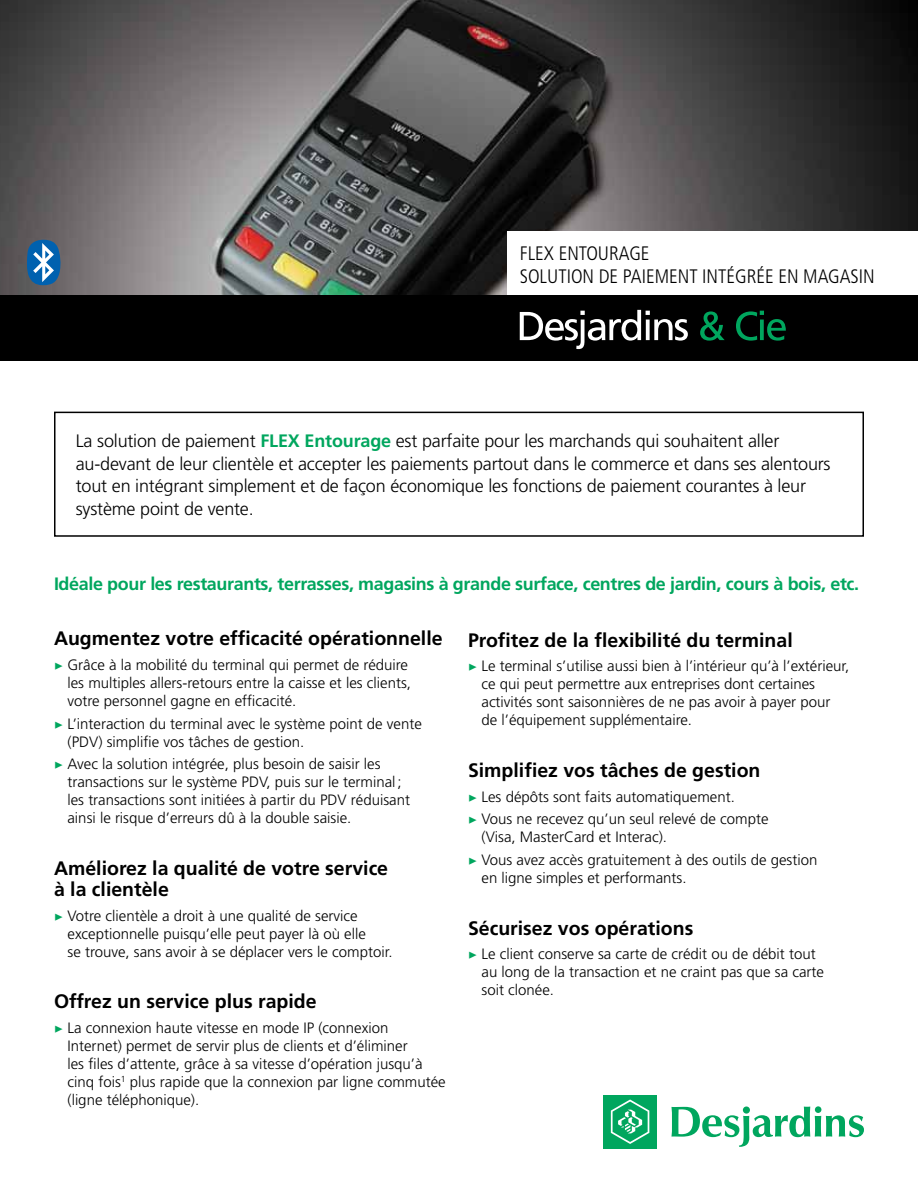
<style>
.page{position:relative;width:918px;height:1188px;background:#fff}
.page>*{position:absolute;margin:0;border:0;box-sizing:border-box;transform-origin:0 0}
.t1{font:700 19.5px/21px "Frutiger";color:#000}
.t2{font:300 condensed 19.5px/23.2px "Frutiger";color:#000}
.t3{font:300 18px/22.5px "Frutiger";letter-spacing:-.01em;color:#000}
.t4{font:700 18px "Frutiger";letter-spacing:-.02em;color:#00a65e}
.t5{font:300 15px/18px "Frutiger";color:#000}
.s1{font-weight:700;color:#00a65e}
.s2{font-family:"Minion Pro";font-weight:400;color:#00a65e}
</style>
<div class="page">
<img style="left:0;top:0;width:918px;height:295px">
<div style="left:603px;top:1095px;width:54px;height:54px;background:#00a65e"></div>
<svg style="left:611px;top:1100px;width:38px;height:44px"></svg>
<svg style="left:671px;top:1106px;width:193px;height:41px"></svg>
<svg style="left:27px;top:240px;width:33px;height:45px"></svg>
<div style="left:508px;top:231px;width:410px;height:65px;background:#fff"></div>
<div style="left:0;top:295px;width:918px;height:65px;background:#000"></div>
<svg style="left:520px;top:310px;width:168px;height:39px"></svg>
<svg style="left:700px;top:311px;width:25px;height:30px"></svg>
<svg style="left:736px;top:311px;width:50px;height:30px"></svg>
<div style="left:54px;top:412px;width:810px;height:125px;border:2px solid #000"></div>
<h1 class="t2" style="left:520px;top:242px;width:357px">FLEX ENTOURAGE<br>SOLUTION DE PAIEMENT INTÉGRÉE EN MAGASIN</h1>
<p class="t3" style="left:76px;top:430px;width:756px">La solution de paiement <span class="s1">FLEX Entourage</span> est parfaite pour les marchands qui souhaitent aller au-devant de leur clientèle et accepter les paiements partout dans le commerce et dans ses alentours tout en intégrant simplement et de façon économique les fonctions de paiement courantes à leur système point de vente.</p>
<p class="t4" style="left:54px;top:574px;width:807px">Idéale pour les restaurants, terrasses, magasins à grande surface, centres de jardin, cours à bois, etc.</p>
<h1 class="t1" style="left:54px;top:628px;width:390px">Augmentez votre efficacité opérationnelle</h1>
<p class="t5" style="left:68px;top:656px;width:345px;text-indent:-14px"><span class="s2">▶</span> Grâce à la mobilité du terminal qui permet de réduire les multiples allers-retours entre la caisse et les clients, votre personnel gagne en efficacité.</p>
<p class="t5" style="left:68px;top:715px;width:356px;text-indent:-14px"><span class="s2">▶</span> L’interaction du terminal avec le système point de vente (PDV) simplifie vos tâches de gestion.</p>
<p class="t5" style="left:67px;top:755px;width:344px;text-indent:-13px"><span class="s2">▶</span> Avec la solution intégrée, plus besoin de saisir les transactions sur le système PDV, puis sur le terminal; les transactions sont initiées à partir du PDV réduisant ainsi le risque d’erreurs dû à la double saisie.</p>
<h1 class="t1" style="left:54px;top:858px;width:336px">Améliorez la qualité de votre service à la clientèle</h1>
<p class="t5" style="left:68px;top:907px;width:327px;text-indent:-14px"><span class="s2">▶</span> Votre clientèle a droit à une qualité de service exceptionnelle puisqu’elle peut payer là où elle<br>se trouve, sans avoir à se déplacer vers le comptoir.</p>
<h1 class="t1" style="left:54px;top:991px;width:264px">Offrez un service plus rapide</h1>
<p class="t5" style="left:68px;top:1019px;width:380px;text-indent:-14px"><span class="s2">▶</span> La connexion haute vitesse en mode IP (connexion Internet) permet de servir plus de clients et d’éliminer<br>les files d’attente, grâce à sa vitesse d’opération jusqu’à cinq fois<sup>1</sup> plus rapide que la connexion par ligne commutée (ligne téléphonique).</p>
<h1 class="t1" style="left:468px;top:629px;width:326px">Profitez de la flexibilité du terminal</h1>
<p class="t5" style="left:482px;top:657px;width:369px;text-indent:-14px"><span class="s2">▶</span> Le terminal s’utilise aussi bien à l’intérieur qu’à l’extérieur, ce qui peut permettre aux entreprises dont certaines activités sont saisonnières de ne pas avoir à payer pour de l’équipement supplémentaire.</p>
<h1 class="t1" style="left:468px;top:760px;width:294px">Simplifiez vos tâches de gestion</h1>
<p class="t5" style="left:468px;top:785px;width:302px;line-height:22.5px"><span class="s2">▶</span> Les dépôts sont faits automatiquement.<br><span class="s2">▶</span> Vous ne recevez qu’un seul relevé de compte</p>
<p class="t5" style="left:468px;top:826px;width:351px;line-height:22.5px;text-indent:14px">(Visa, MasterCard et Interac).<br><span class="s2">▶</span> Vous avez accès gratuitement à des outils de gestion</p>
<p class="t5" style="left:482px;top:869px;width:207px">en ligne simples et performants.</p>
<h1 class="t1" style="left:468px;top:917px;width:227px">Sécurisez vos opérations</h1>
<p class="t5" style="left:482px;top:945px;width:344px;text-indent:-14px"><span class="s2">▶</span> Le client conserve sa carte de crédit ou de débit tout au long de la transaction et ne craint pas que sa carte soit clonée.</p>
</div>
